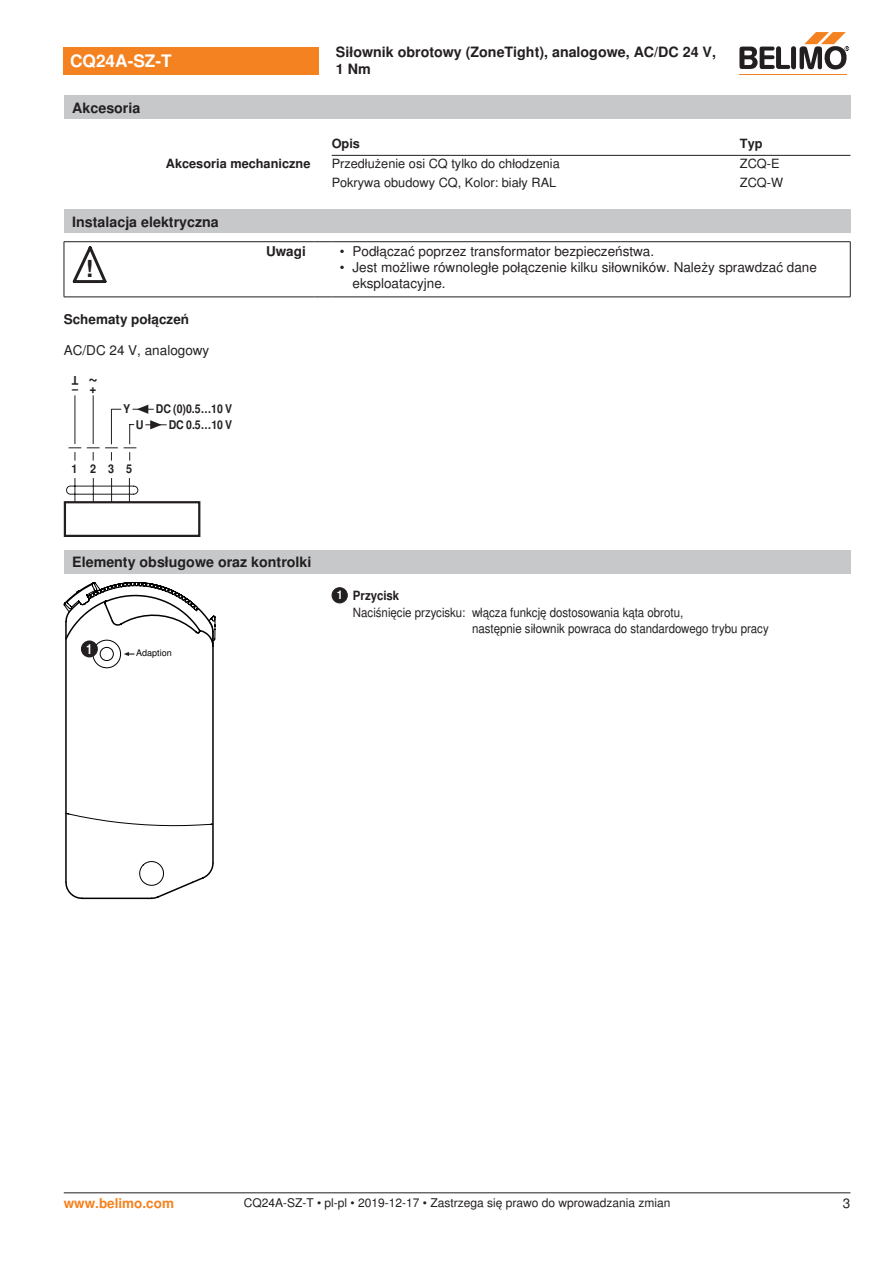
<style>
.page{position:relative;width:893px;height:1263px;background:#fff}
.page>*{position:absolute;margin:0;border:0;box-sizing:border-box;transform-origin:0 0}
.t1{font:700 23.55px "Nimbus Sans BEL";color:#231f20}
.t2{font:700 18px "Nimbus Sans BEL";color:#231f20;scale:.9 1}
.t3{font:700 17.25px "Nimbus Sans BEL";color:#fff}
.t4{font:700 14.25px/17.1px "Nimbus Sans BEL";color:#231f20}
.t5{font:13.65px "Nimbus Sans BEL Bol Con";color:#fff}
.Bulletpoints{font:13.5px/16.2px "Nimbus Sans BEL";color:#231f20}
.Tabellenkopf_rechtsb{font:700 13.5px "Nimbus Sans BEL";color:#231f20}
.Anschluss_Schema_Bas{font:13.5px "Nimbus Sans BEL";color:#231f20}
.t6{font:700 13.5px "Nimbus Sans BEL";color:#f58220}
.Rechtsbündig_Footer{font:13.5px "Nimbus Sans BEL";color:#231f20}
.t7{font:12.75px/17.2px "Nimbus Sans BEL";color:#231f20;scale:.9 1}
.Tabellentext_1mm{font:12.75px "Nimbus Sans BEL";color:#231f20}
.Tabellenkopf_rechtsb-2{font:700 12.75px "Nimbus Sans BEL";color:#231f20}
.Tabellenkopf{font:700 12.75px "Nimbus Sans BEL";color:#231f20}
.Footer_EU_center{font:12px "Nimbus Sans BEL";color:#231f20}
.t8{font:700 12px/15.5px "Nimbus Sans BEL";color:#231f20;text-align:right;scale:.88 1}
.t9{font:700 12px "Nimbus Sans BEL";color:#231f20;scale:.9 1}
.t10{font:9px "Nimbus Sans BEL";color:#000}
.s1{font-weight:700;font-size:12px;color:#fff}
.s2{font-weight:700}
</style>
<div class="page">
<hr style="left:332px;top:155px;width:408px;height:1px;background:#231f20">
<hr style="left:740px;top:155px;width:110px;height:1px;background:#231f20">
<div style="left:64px;top:210px;width:786px;height:23px;background:#c7c8ca"></div>
<hr style="left:64px;top:242px;width:1px;height:55px;background:#231f20">
<hr style="left:850px;top:242px;width:1px;height:55px;background:#231f20">
<hr style="left:64px;top:241px;width:51px;height:1px;background:#231f20">
<hr style="left:115px;top:241px;width:199px;height:1px;background:#231f20">
<svg style="left:314px;top:241px;width:17px;height:1px"></svg>
<hr style="left:331px;top:241px;width:519px;height:1px;background:#231f20">
<hr style="left:64px;top:297px;width:51px;height:1px;background:#231f20">
<hr style="left:115px;top:297px;width:199px;height:1px;background:#231f20">
<svg style="left:314px;top:297px;width:17px;height:1px"></svg>
<hr style="left:331px;top:297px;width:519px;height:1px;background:#231f20">
<svg style="left:73px;top:246px;width:34px;height:37px"></svg>
<div style="left:64px;top:501px;width:136px;height:36px;border:2px solid #231f20"></div>
<svg style="left:66px;top:395px;width:101px;height:108px"></svg>
<div style="left:64px;top:550px;width:786px;height:24px;background:#c7c8ca"></div>
<svg style="left:65px;top:886px;width:121px;height:13px"></svg>
<svg style="left:64px;top:582px;width:151px;height:304px"></svg>
<div style="left:81px;top:640px;width:17px;height:17px;background:#231f20;border-radius:50%"></div>
<div style="left:332px;top:588px;width:15px;height:15px;background:#231f20;border-radius:50%"></div>
<div style="left:332px;top:587px;width:16px;height:16px;border:1px solid #231f20;border-radius:50%"></div>
<div style="left:64px;top:47px;width:255px;height:27px;background:#f58220"></div>
<hr style="left:739px;top:74px;width:107px;height:1px;background:#f58220">
<svg style="left:739px;top:32px;width:110px;height:38px"></svg>
<div style="left:64px;top:96px;width:786px;height:23px;background:#c7c8ca"></div>
<hr style="left:64px;top:1192px;width:786px;height:1px;background:#231f20">
<p class="t3" style="left:70px;top:51px;width:103px">CQ24A-SZ-T</p>
<p class="t4" style="left:336px;top:44px;width:382px">Siłownik obrotowy (ZoneTight), analogowe, AC/DC 24 V,<br>1 Nm</p>
<p class="t4" style="left:72px;top:100px;width:70px">Akcesoria</p>
<p class="Tabellenkopf" style="left:332px;top:135px;width:30px">Opis</p>
<p class="Tabellenkopf" style="left:740px;top:135px;width:24px">Typ</p>
<p class="Tabellenkopf_rechtsb-2" style="left:166px;top:156px;width:146px">Akcesoria mechaniczne</p>
<p class="Tabellentext_1mm" style="left:332px;top:156px;width:230px">Przedłużenie osi CQ tylko do chłodzenia</p>
<p class="Tabellentext_1mm" style="left:740px;top:156px;width:41px">ZCQ-E</p>
<p class="Tabellentext_1mm" style="left:332px;top:175px;width:226px">Pokrywa obudowy CQ, Kolor: biały RAL</p>
<p class="Tabellentext_1mm" style="left:740px;top:175px;width:45px">ZCQ-W</p>
<p class="t4" style="left:72px;top:214px;width:148px">Instalacja elektryczna</p>
<p class="t1" style="left:86px;top:255px;width:9px">!</p>
<p class="Tabellenkopf_rechtsb" style="left:266px;top:243px;width:41px">Uwagi</p>
<p class="Bulletpoints" style="left:340px;top:243px;width:316px">• Podłączać poprzez transformator bezpieczeństwa.</p>
<p class="Bulletpoints" style="left:353px;top:260px;width:466px;text-indent:-13px">• Jest możliwe równoległe połączenie kilku siłowników. Należy sprawdzać dane eksploatacyjne.</p>
<p class="Tabellenkopf_rechtsb" style="left:64px;top:311px;width:127px">Schematy połączeń</p>
<p class="Anschluss_Schema_Bas" style="left:64px;top:342px;width:147px">AC/DC 24 V, analogowy</p>
<p class="t9" style="left:78px;top:388px;width:9px;rotate:-180deg">T</p>
<p class="t2" style="left:98px;top:394px;width:12px;rotate:-180deg">~</p>
<p class="t9" style="left:72px;top:381px;width:29px">– +</p>
<p class="t9" style="left:123px;top:401px;width:10px">Y</p>
<p class="t9" style="left:136px;top:417px;width:10px">U</p>
<p class="t8" style="left:156px;top:403px;width:89px">DC (0)0.5…10 V<br>DC 0.5…10 V</p>
<p class="t9" style="left:72px;top:461px;width:69px">1235</p>
<p class="t4" style="left:72px;top:554px;width:241px">Elementy obsługowe oraz kontrolki</p>
<p class="t5" style="left:86px;top:640px;width:8px">1</p>
<p class="t10" style="left:136px;top:647px;width:37px">Adaption</p>
<p class="t7" style="left:353px;top:588px;width:368px;text-indent:-16px"><span class="s1">1</span> <span class="s2">Przycisk<br></span>Naciśnięcie przycisku: włącza funkcję dostosowania kąta obrotu,</p>
<p class="t7" style="left:472px;top:621px;width:331px">następnie siłownik powraca do standardowego trybu pracy</p>
<p class="t6" style="left:64px;top:1195px;width:112px">www.belimo.com</p>
<p class="Footer_EU_center" style="left:244px;top:1196px;width:428px">CQ24A-SZ-T • pl-pl • 2019-12-17 • Zastrzega się prawo do wprowadzania zmian</p>
<p class="Rechtsbündig_Footer" style="left:843px;top:1195px;width:9px">3</p>
</div>
